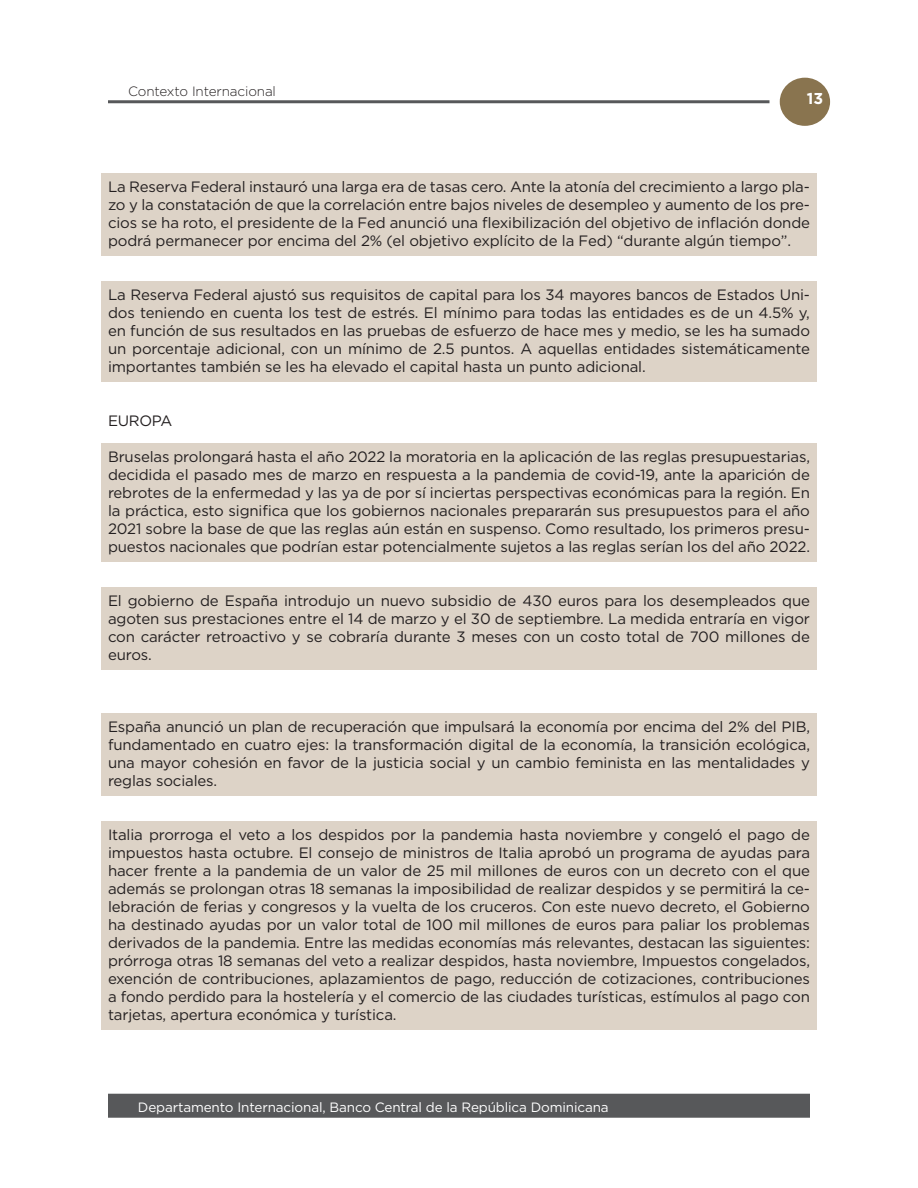
<style>
.page{position:relative;width:918px;height:1188px;background:#fff}
.page>*{position:absolute;margin:0;border:0;box-sizing:border-box;transform-origin:0 0}
.t1{font:700 15.75px "Gotham";color:#fff}
.t2{font:15px/18px "Gotham";letter-spacing:-.01em;color:#231f20;text-align:justify}
.t3{font:13.5px "Gotham";letter-spacing:-.01em;color:#fff}
.t4{font:300 13.5px "Gotham";letter-spacing:-.01em;color:#231f20}
</style>
<div class="page">
<hr style="left:108px;top:100px;width:662px;height:3px;background:#57585a">
<div style="left:780px;top:78px;width:50px;height:48px;background:#89744f;border-radius:50%"></div>
<div style="left:108px;top:1094px;width:702px;height:24px;background:#57585a"></div>
<div style="left:101px;top:173px;width:716px;height:83px;background:#ddd3c7"></div>
<div style="left:101px;top:281px;width:716px;height:101px;background:#ddd3c7"></div>
<div style="left:101px;top:443px;width:716px;height:119px;background:#ddd3c7"></div>
<div style="left:101px;top:587px;width:716px;height:83px;background:#ddd3c7"></div>
<div style="left:101px;top:713px;width:716px;height:83px;background:#ddd3c7"></div>
<div style="left:101px;top:821px;width:716px;height:209px;background:#ddd3c7"></div>
<p class="t4" style="left:128px;top:83px;width:149px">Contexto Internacional</p>
<p class="t1" style="left:807px;top:88px;width:18px">13</p>
<p class="t2" style="left:108px;top:177px;width:704px">La Reserva Federal instauró una larga era de tasas cero. Ante la atonía del crecimiento a largo pla&shy;zo y la constatación de que la correlación entre bajos niveles de desempleo y aumento de los pre&shy;cios se ha roto, el presidente de la Fed anunció una flexibilización del objetivo de inflación donde podrá permanecer por encima del 2% (el objetivo explícito de la Fed) “durante algún tiempo”.</p>
<p class="t2" style="left:108px;top:285px;width:704px">La Reserva Federal ajustó sus requisitos de capital para los 34 mayores bancos de Estados Uni&shy;dos teniendo en cuenta los test de estrés. El mínimo para todas las entidades es de un 4.5% y, en función de sus resultados en las pruebas de esfuerzo de hace mes y medio, se les ha sumado un porcentaje adicional, con un mínimo de 2.5 puntos. A aquellas entidades sistemáticamente importantes también se les ha elevado el capital hasta un punto adicional.</p>
<p class="t2" style="left:108px;top:411px;width:66px">EUROPA</p>
<p class="t2" style="left:108px;top:447px;width:704px">Bruselas prolongará hasta el año 2022 la moratoria en la aplicación de las reglas presupuestarias, decidida el pasado mes de marzo en respuesta a la pandemia de covid-19, ante la aparición de rebrotes de la enfermedad y las ya de por sí inciertas perspectivas económicas para la región. En la práctica, esto significa que los gobiernos nacionales prepararán sus presupuestos para el año 2021 sobre la base de que las reglas aún están en suspenso. Como resultado, los primeros presu&shy;puestos nacionales que podrían estar potencialmente sujetos a las reglas serían los del año 2022.</p>
<p class="t2" style="left:108px;top:591px;width:704px">El gobierno de España introdujo un nuevo subsidio de 430 euros para los desempleados que agoten sus prestaciones entre el 14 de marzo y el 30 de septiembre. La medida entraría en vigor con carácter retroactivo y se cobraría durante 3 meses con un costo total de 700 millones de euros.</p>
<p class="t2" style="left:108px;top:717px;width:704px">España anunció un plan de recuperación que impulsará la economía por encima del 2% del PIB, fundamentado en cuatro ejes: la transformación digital de la economía, la transición ecológica, una mayor cohesión en favor de la justicia social y un cambio feminista en las mentalidades y reglas sociales.</p>
<p class="t2" style="left:108px;top:825px;width:704px">Italia prorroga el veto a los despidos por la pandemia hasta noviembre y congeló el pago de impuestos hasta octubre. El consejo de ministros de Italia aprobó un programa de ayudas para hacer frente a la pandemia de un valor de 25 mil millones de euros con un decreto con el que además se prolongan otras 18 semanas la imposibilidad de realizar despidos y se permitirá la ce&shy;lebración de ferias y congresos y la vuelta de los cruceros. Con este nuevo decreto, el Gobierno ha destinado ayudas por un valor total de 100 mil millones de euros para paliar los problemas derivados de la pandemia. Entre las medidas economías más relevantes, destacan las siguientes: prórroga otras 18 semanas del veto a realizar despidos, hasta noviembre, Impuestos congelados, exención de contribuciones, aplazamientos de pago, reducción de cotizaciones, contribuciones a fondo perdido para la hostelería y el comercio de las ciudades turísticas, estímulos al pago con tarjetas, apertura económica y turística.</p>
<p class="t3" style="left:138px;top:1099px;width:472px">Departamento Internacional, Banco Central de la República Dominicana</p>
</div>
